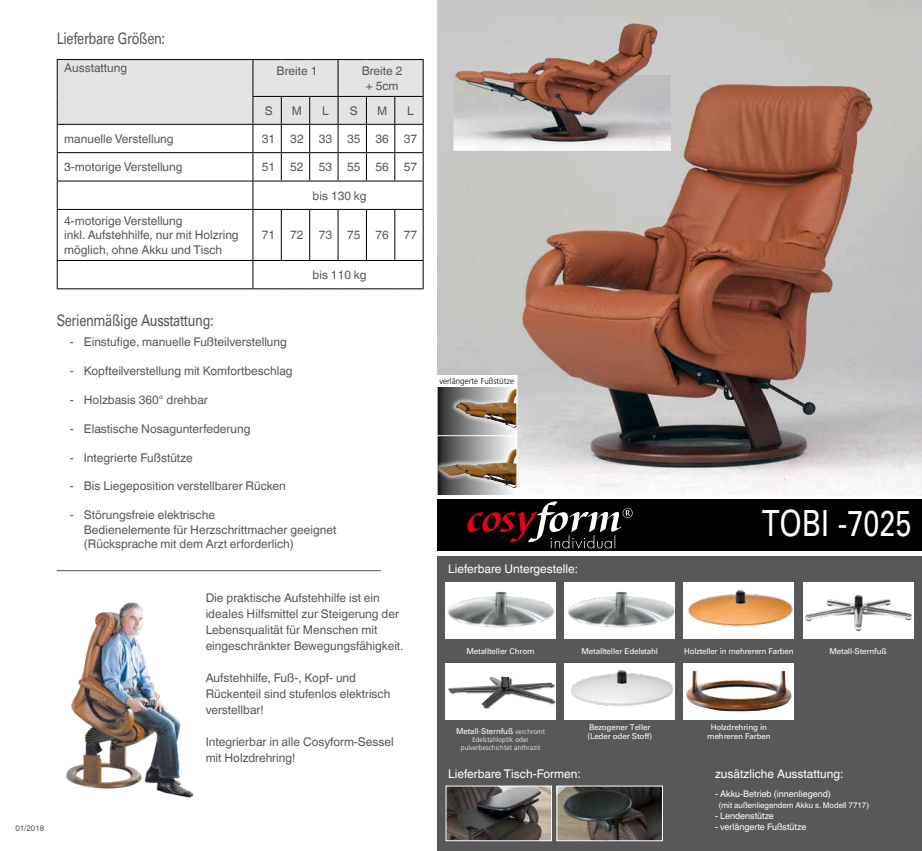
<style>
.page{position:relative;width:922px;height:851px;background:#fff}
.page>*{position:absolute;margin:0;border:0;box-sizing:border-box;transform-origin:0 0}
.t1{font:36px "Univers";color:#fff;scale:.8 1}
.t2{font:16px "Univers";letter-spacing:-.03em;color:#58585a;scale:.8 1}
.t3{font:12px/16px "Helvetica World";color:#58585a}
.t4{font:12px "Helvetica World";color:#fff}
.t5{font:9px "Helvetica World";color:#fff}
.t6{font:300 8.5px "Frutiger";color:#000;scale:.95 1}
.t7{font:8px/9.6px "Univers";letter-spacing:-.02em;color:#fff}
.t8{font:8px "Helvetica World";color:#fff}
.t9{font:8px "Helvetica World";color:#58585a}
.t10{font:300 7px/8px "Frutiger";letter-spacing:.015em;color:#fff;text-align:center;scale:.95 1}
.s1{font-family:"Frutiger";font-weight:300;font-size:7px}
</style>
<div class="page">
<div style="left:437px;top:499px;width:484px;height:51px;background:#000"></div>
<svg style="left:467px;top:501px;width:165px;height:47px"></svg>
<div style="left:437px;top:556px;width:484px;height:294px;background:#58585a"></div>
<img style="left:437px;top:0;width:484px;height:496px">
<div style="left:445px;top:582px;width:110px;height:57px;background:#fff"></div>
<img style="left:448px;top:592px;width:107px;height:36px">
<div style="left:445px;top:662px;width:110px;height:57px;background:#fff"></div>
<div style="left:449px;top:677px;width:106px;height:31px;background:#000;opacity:.75"></div>
<img style="left:448px;top:677px;width:53px;height:28px">
<div style="left:564px;top:582px;width:111px;height:57px;background:#fff"></div>
<img style="left:568px;top:592px;width:107px;height:36px">
<div style="left:564px;top:662px;width:111px;height:57px;background:#fff"></div>
<img style="left:571px;top:670px;width:103px;height:37px">
<div style="left:683px;top:582px;width:111px;height:57px;background:#fff"></div>
<img style="left:688px;top:590px;width:105px;height:37px">
<div style="left:683px;top:662px;width:111px;height:57px;background:#fff"></div>
<img style="left:686px;top:671px;width:105px;height:40px">
<div style="left:802px;top:582px;width:111px;height:57px;background:#fff"></div>
<img style="left:802px;top:593px;width:110px;height:39px">
<img style="left:611px;top:23px;width:22px;height:34px">
<img style="left:447px;top:787px;width:102px;height:51px">
<img style="left:558px;top:787px;width:102px;height:51px">
<hr style="left:57px;top:570px;width:324px;height:1px;background:#58585a">
<hr style="left:57px;top:210px;width:1px;height:50px;background:#000">
<hr style="left:252px;top:210px;width:1px;height:50px;background:#000">
<hr style="left:281px;top:210px;width:1px;height:50px;background:#000">
<hr style="left:309px;top:210px;width:1px;height:50px;background:#000">
<hr style="left:337px;top:210px;width:1px;height:50px;background:#000">
<hr style="left:366px;top:210px;width:1px;height:50px;background:#000">
<svg style="left:57px;top:59px;width:366px;height:151px"></svg>
<hr style="left:394px;top:210px;width:1px;height:50px;background:#000">
<hr style="left:422px;top:210px;width:1px;height:50px;background:#000">
<hr style="left:57px;top:260px;width:196px;height:1px;background:#000">
<svg style="left:57px;top:261px;width:1px;height:27px"></svg>
<hr style="left:57px;top:288px;width:196px;height:1px;background:#000">
<svg style="left:252px;top:260px;width:171px;height:29px"></svg>
<img style="left:66px;top:602px;width:128px;height:196px">
<svg style="left:438px;top:386px;width:12px;height:48px"></svg>
<div style="left:450px;top:380px;width:67px;height:55px;background:#fff;opacity:.75"></div>
<img style="left:455px;top:388px;width:60px;height:40px">
<div style="left:436px;top:375px;width:81px;height:61px;border:1px solid #fff"></div>
<div style="left:437px;top:435px;width:80px;height:60px;background:linear-gradient(to right,#2c2d2f,#fff)"></div>
<div style="left:437px;top:440px;width:80px;height:55px;background:#fff;opacity:.75"></div>
<img style="left:439px;top:449px;width:76px;height:39px">
<div style="left:436px;top:435px;width:81px;height:61px;border:1px solid #fff"></div>
<div style="left:436px;top:375px;width:80px;height:11px;background:#fff"></div>
<h2 class="t2" style="left:57px;top:29px;width:137px">Lieferbare Größen:</h2>
<p class="t3" style="left:64px;top:60px;width:64px">Ausstattung</p>
<p class="t3" style="left:276px;top:63px;width:42px">Breite 1</p>
<p class="t3" style="left:361px;top:64px;width:42px;line-height:14.4px;text-align:center">Breite 2 + 5cm</p>
<p class="t3" style="left:264px;top:102px;width:9px">S</p>
<p class="t3" style="left:292px;top:102px;width:12px">M</p>
<p class="t3" style="left:322px;top:102px;width:8px">L</p>
<p class="t3" style="left:349px;top:102px;width:9px">S</p>
<p class="t3" style="left:377px;top:102px;width:12px">M</p>
<p class="t3" style="left:407px;top:102px;width:8px">L</p>
<p class="t3" style="left:64px;top:131px;width:111px">manuelle Verstellung</p>
<p class="t3" style="left:262px;top:131px;width:15px">31</p>
<p class="t3" style="left:290px;top:131px;width:15px">32</p>
<p class="t3" style="left:318px;top:131px;width:15px">33</p>
<p class="t3" style="left:347px;top:131px;width:15px">35</p>
<p class="t3" style="left:375px;top:131px;width:15px">36</p>
<p class="t3" style="left:403px;top:131px;width:15px">37</p>
<p class="t3" style="left:64px;top:159px;width:120px">3-motorige Verstellung</p>
<p class="t3" style="left:262px;top:159px;width:15px">51</p>
<p class="t3" style="left:290px;top:159px;width:15px">52</p>
<p class="t3" style="left:318px;top:159px;width:15px">53</p>
<p class="t3" style="left:347px;top:159px;width:15px">55</p>
<p class="t3" style="left:375px;top:159px;width:15px">56</p>
<p class="t3" style="left:403px;top:159px;width:15px">57</p>
<p class="t3" style="left:312px;top:187px;width:55px">bis 130 kg</p>
<p class="t3" style="left:64px;top:213px;width:176px;line-height:14.4px">4-motorige Verstellung<br>inkl. Aufstehhilfe, nur mit Holzring möglich, ohne Akku und Tisch</p>
<p class="t3" style="left:262px;top:227px;width:15px">71</p>
<p class="t3" style="left:290px;top:227px;width:15px">72</p>
<p class="t3" style="left:318px;top:227px;width:15px">73</p>
<p class="t3" style="left:347px;top:227px;width:15px">75</p>
<p class="t3" style="left:375px;top:227px;width:15px">76</p>
<p class="t3" style="left:403px;top:227px;width:15px">77</p>
<p class="t3" style="left:312px;top:267px;width:55px">bis 110 kg</p>
<h2 class="t2" style="left:57px;top:311px;width:198px">Serienmäßige Ausstattung:</h2>
<p class="t3" style="left:70px;top:334px;width:219px">- Einstufige, manuelle Fußteilverstellung</p>
<p class="t3" style="left:70px;top:363px;width:224px">- Kopfteilverstellung mit Komfortbeschlag</p>
<p class="t3" style="left:70px;top:392px;width:140px">- Holzbasis 360° drehbar</p>
<p class="t3" style="left:70px;top:420px;width:182px">- Elastische Nosagunterfederung</p>
<p class="t3" style="left:70px;top:449px;width:124px">- Integrierte Fußstütze</p>
<p class="t3" style="left:70px;top:478px;width:217px">- Bis Liegeposition verstellbarer Rücken</p>
<p class="t3" style="left:84px;top:508px;width:254px;line-height:14.4px;text-indent:-14px">- Störungsfreie elektrische<br>Bedienelemente für Herzschrittmacher geeignet (Rücksprache mit dem Arzt erforderlich)</p>
<p class="t3" style="left:206px;top:589px;width:199px">Die praktische Aufstehhilfe ist ein ideales Hilfsmittel zur Steigerung der Lebensqualität für Menschen mit eingeschränkter Bewegungsfähigkeit.</p>
<p class="t3" style="left:206px;top:669px;width:186px">Aufstehhilfe, Fuß-, Kopf- und<br>Rückenteil sind stufenlos elektrisch verstellbar!</p>
<p class="t3" style="left:206px;top:733px;width:190px">Integrierbar in alle Cosyform-Sessel mit Holzdrehring!</p>
<p class="t9" style="left:15px;top:823px;width:30px">01/2018</p>
<p class="t6" style="left:439px;top:376px;width:80px">verlängerte Fußstütze</p>
<p class="t4" style="left:448px;top:562px;width:131px">Lieferbare Untergestelle:</p>
<h1 class="t1" style="left:761px;top:502px;width:189px">TOBI -7025</h1>
<p class="t7" style="left:466px;top:646px;width:70px">Metallteller Chrom</p>
<p class="t7" style="left:456px;top:726px;width:91px">Metall-Sternfuß <span class="s1">verchromt</span></p>
<p class="t10" style="left:461px;top:735px;width:85px">Edelstahloptik oder pulverbeschichtet anthrazit</p>
<p class="t7" style="left:581px;top:646px;width:78px">Metallteller Edelstahl</p>
<p class="t7" style="left:684px;top:646px;width:111px">Holzteller in mehrerern Farben</p>
<p class="t7" style="left:587px;top:722px;width:66px">Bezogener Teller (Leder oder Stoff)</p>
<p class="t7" style="left:707px;top:722px;width:65px;text-align:center">Holzdrehring in mehreren Farben</p>
<p class="t7" style="left:829px;top:646px;width:59px">Metall-Sternfuß</p>
<p class="t4" style="left:448px;top:766px;width:134px">Lieferbare Tisch-Formen:</p>
<p class="t4" style="left:714px;top:766px;width:130px">zusätzliche Ausstattung:</p>
<p class="t5" style="left:714px;top:788px;width:117px">- Akku-Betrieb (innenliegend)</p>
<p class="t8" style="left:718px;top:800px;width:151px">(mit außenliegendem Akku s. Modell 7717)</p>
<p class="t5" style="left:714px;top:810px;width:60px">- Lendenstütze</p>
<p class="t5" style="left:714px;top:821px;width:93px">- verlängerte Fußstütze</p>
</div>
